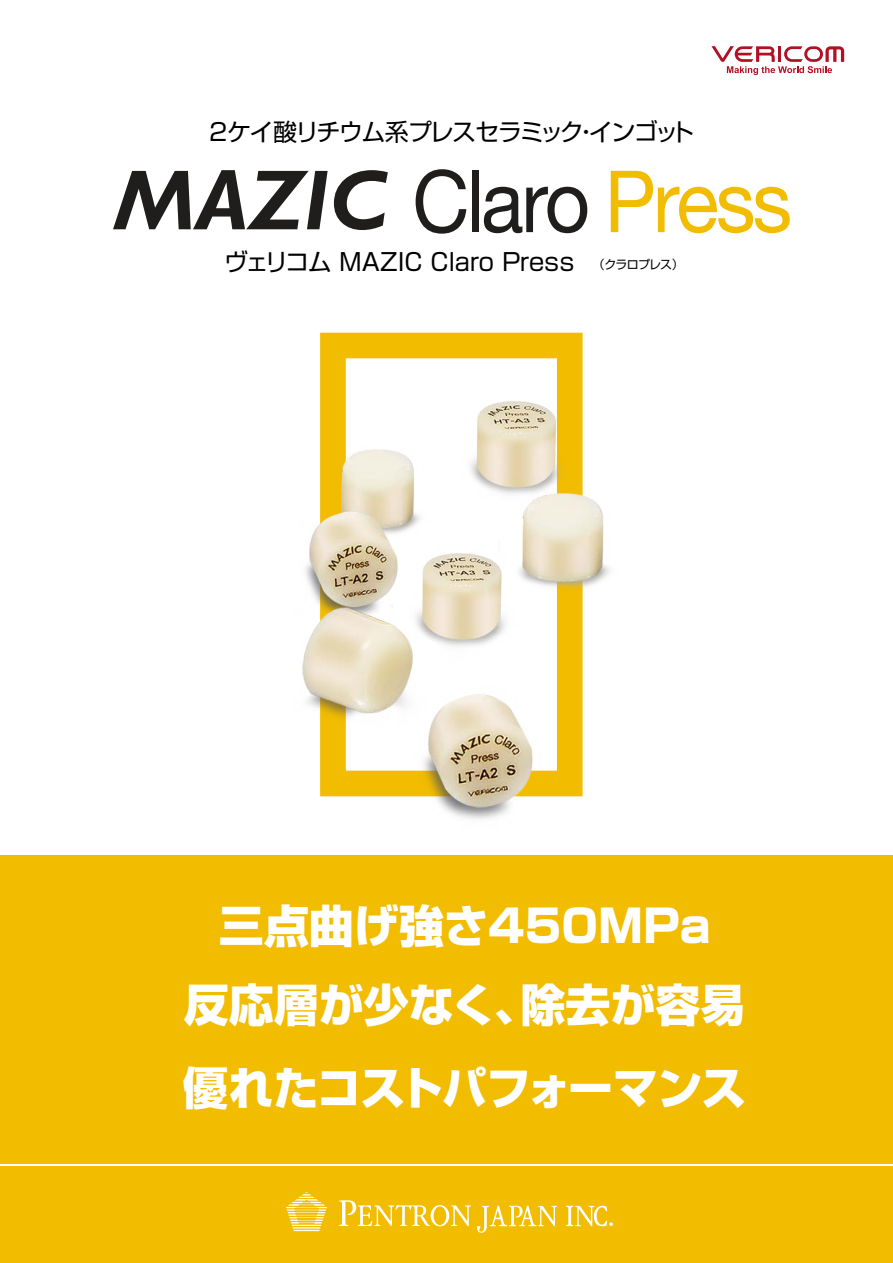
<style>
.page{position:relative;width:893px;height:1263px;background:#fff}
.page>*{position:absolute;margin:0;border:0;box-sizing:border-box;transform-origin:0 0}
.t1{font:800 45px/78.6px "Shin Go Pro";color:#fff;text-align:center}
.t2{font:800 45px "Shin Go Pro";letter-spacing:-.02em;color:#fff}
.t3{font:24px "Shin Go Pro";color:#000}
.t4{font:24px "Shin Go Pro";letter-spacing:-.065em;color:#000}
.s1{font-size:12px}
</style>
<div class="page">
<div style="left:0;top:1166px;width:893px;height:97px;background:#f2bc00"></div>
<div style="left:320px;top:333px;width:263px;height:463px;border:26px solid #f2bc00"></div>
<img style="left:302px;top:387px;width:308px;height:432px">
<svg style="left:113px;top:170px;width:215px;height:59px"></svg>
<svg style="left:334px;top:170px;width:54px;height:60px"></svg>
<svg style="left:416px;top:169px;width:50px;height:65px"></svg>
<div style="left:472px;top:171px;width:7px;height:61px;background:#1f1e1d"></div>
<svg style="left:484px;top:187px;width:103px;height:46px"></svg>
<svg style="left:611px;top:171px;width:179px;height:62px"></svg>
<svg style="left:711px;top:46px;width:133px;height:29px"></svg>
<div style="left:0;top:855px;width:893px;height:309px;background:#f2bc00"></div>
<svg style="left:339px;top:1200px;width:132px;height:26px"></svg>
<svg style="left:477px;top:1206px;width:80px;height:27px"></svg>
<svg style="left:566px;top:1206px;width:47px;height:20px"></svg>
<svg style="left:286px;top:1192px;width:41px;height:39px"></svg>
<p class="t4" style="left:209px;top:112px;width:487px">2ケイ酸リチウム系プレスセラミック・インゴット</p>
<p class="t3" style="left:224px;top:242px;width:461px">ヴェリコム MAZIC Claro Press <span class="s1">（クラロプレス）</span></p>
<h1 class="t1" style="left:184px;top:882px;width:563px">三点曲げ強さ450MPa<br>反応層が少なく、除去が容易</h1>
<h1 class="t2" style="left:183px;top:1052px;width:565px">優れたコストパフォーマンス</h1>
</div>
